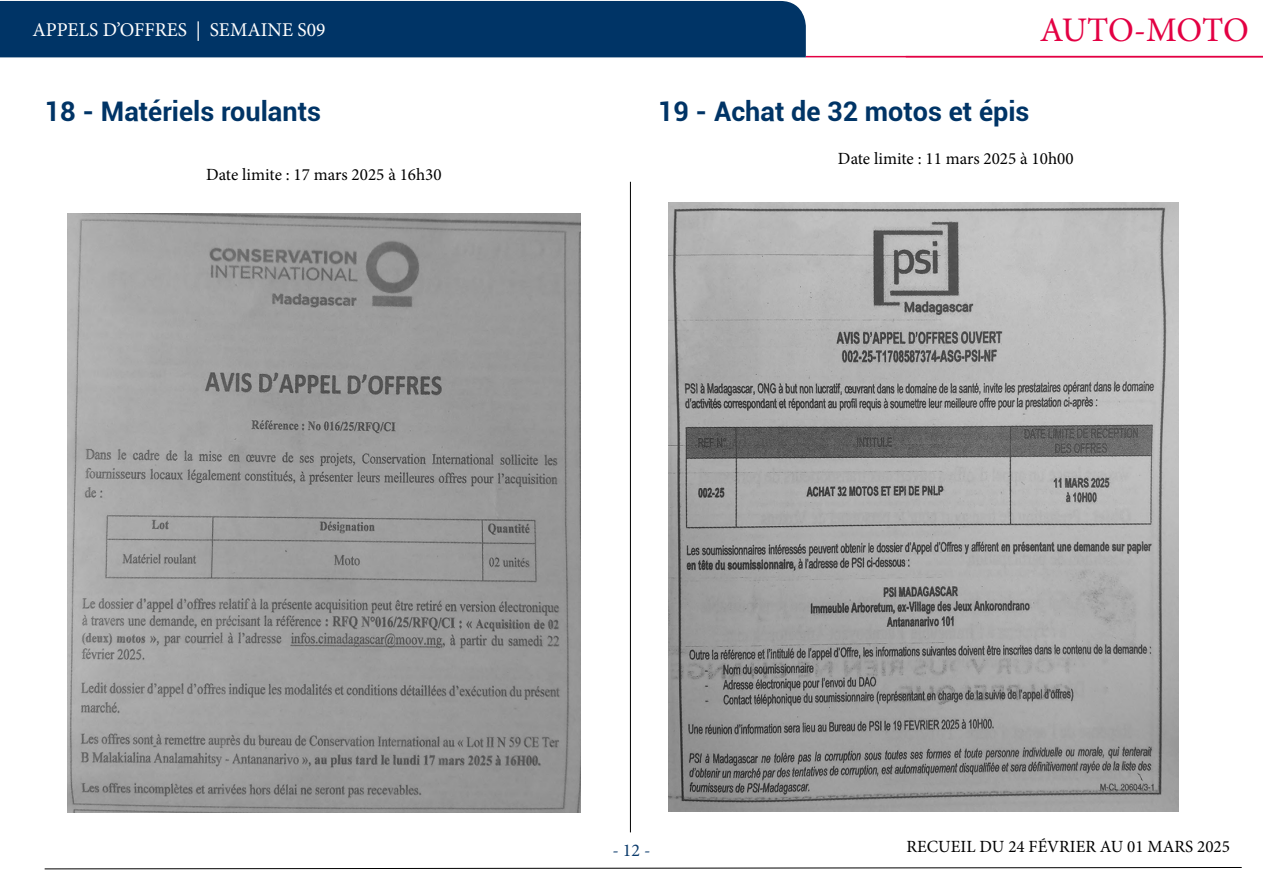
<style>
.page{position:relative;width:1263px;height:893px;background:#fff}
.page>*{position:absolute;margin:0;border:0;box-sizing:border-box;transform-origin:0 0}
.t1{font:34.5px "Minion Pro";letter-spacing:-.01em;color:#e30043}
.t2{font:700 27px "Roboto";color:#003466}
.t3{font:19.5px "Minion Pro";color:#fff}
.t4{font:18px "Minion Pro";color:#0b3b6c}
.t5{font:17.1px "Minion Pro";color:#000}
</style>
<div class="page">
<svg style="left:44px;top:867px;width:1198px;height:3px"></svg>
<hr style="left:630px;top:182px;width:1px;height:650px;background:#000">
<div style="left:0;top:1px;width:806px;height:56px;background:#003466"></div>
<hr style="left:806px;top:56px;width:457px;height:1px;background:#e30043">
<img style="left:67px;top:214px;width:513px;height:598px">
<img style="left:669px;top:203px;width:510px;height:609px">
<p class="t3" style="left:32px;top:17px;width:295px">APPELS D’OFFRES | SEMAINE S09</p>
<h2 class="t2" style="left:45px;top:93px;width:278px">18 - Matériels roulants</h2>
<p class="t5" style="left:206px;top:163px;width:237px">Date limite : 17 mars 2025 à 16h30</p>
<h1 class="t1" style="left:1040px;top:7px;width:211px">AUTO-MOTO</h1>
<h2 class="t2" style="left:658px;top:93px;width:373px">19 - Achat de 32 motos et épis</h2>
<p class="t5" style="left:838px;top:147px;width:237px">Date limite : 11 mars 2025 à 10h00</p>
<p class="t4" style="left:612px;top:838px;width:40px">- 12 -</p>
<p class="t5" style="left:906px;top:835px;width:325px">RECUEIL DU 24 FÉVRIER AU 01 MARS 2025</p>
</div>
